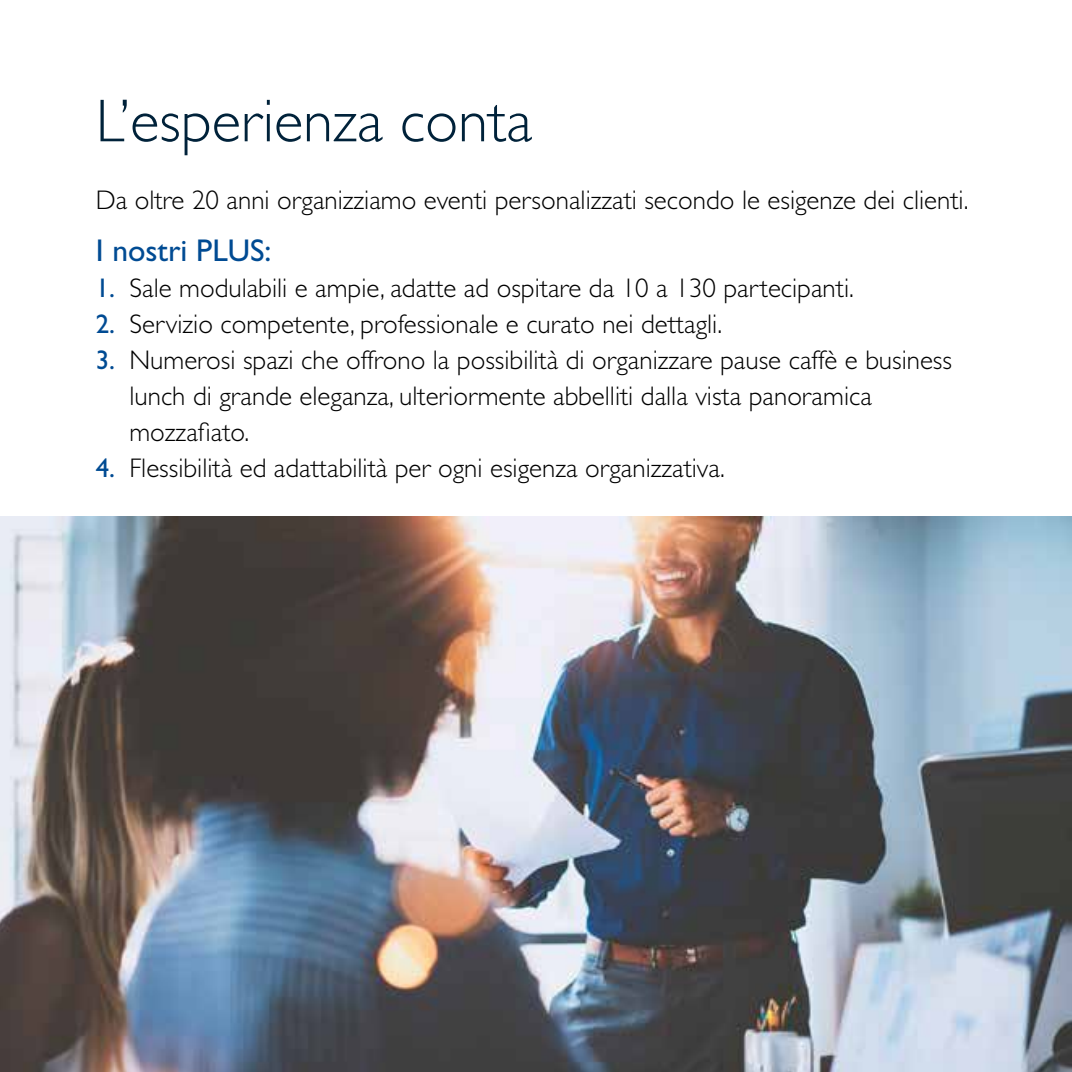
<style>
.page{position:relative;width:1072px;height:1072px;background:#fff}
.page>*{position:absolute;margin:0;border:0;box-sizing:border-box;transform-origin:0 0}
.t1{font:300 60.75px "Gill Sans";color:#00223a}
.t2{font:31.5px "Gill Sans";color:#004b93}
.t3{font:300 27px/36px "Gill Sans";color:#000}
.s1{font-weight:400;color:#004b93}
</style>
<div class="page">
<hr style="left:1071px;top:340px;width:1px;height:731px;background:#00223a">
<img style="left:0;top:517px;width:1071px;height:554px">
<h1 class="t1" style="left:96px;top:87px;width:438px">L’esperienza conta</h1>
<p class="t3" style="left:96px;top:182px;width:874px">Da oltre 20 anni organizziamo eventi personalizzati secondo le esigenze dei clienti.</p>
<p class="t2" style="left:96px;top:232px;width:177px">I nostri PLUS:</p>
<p class="t3" style="left:96px;top:270px;width:759px"><span class="s1">1.</span> Sale modulabili e ampie, adatte ad ospitare da 10 a 130 partecipanti.</p>
<p class="t3" style="left:96px;top:306px;width:628px"><span class="s1">2.</span> Servizio competente, professionale e curato nei dettagli.</p>
<p class="t3" style="left:129px;top:342px;width:824px;text-indent:-34px"><span class="s1">3.</span> Numerosi spazi che offrono la possibilità di organizzare pause caffè e business lunch di grande eleganza, ulteriormente abbelliti dalla vista panoramica mozzafiato.</p>
<p class="t3" style="left:96px;top:450px;width:630px"><span class="s1">4.</span> Flessibilità ed adattabilità per ogni esigenza organizzativa.</p>
</div>
